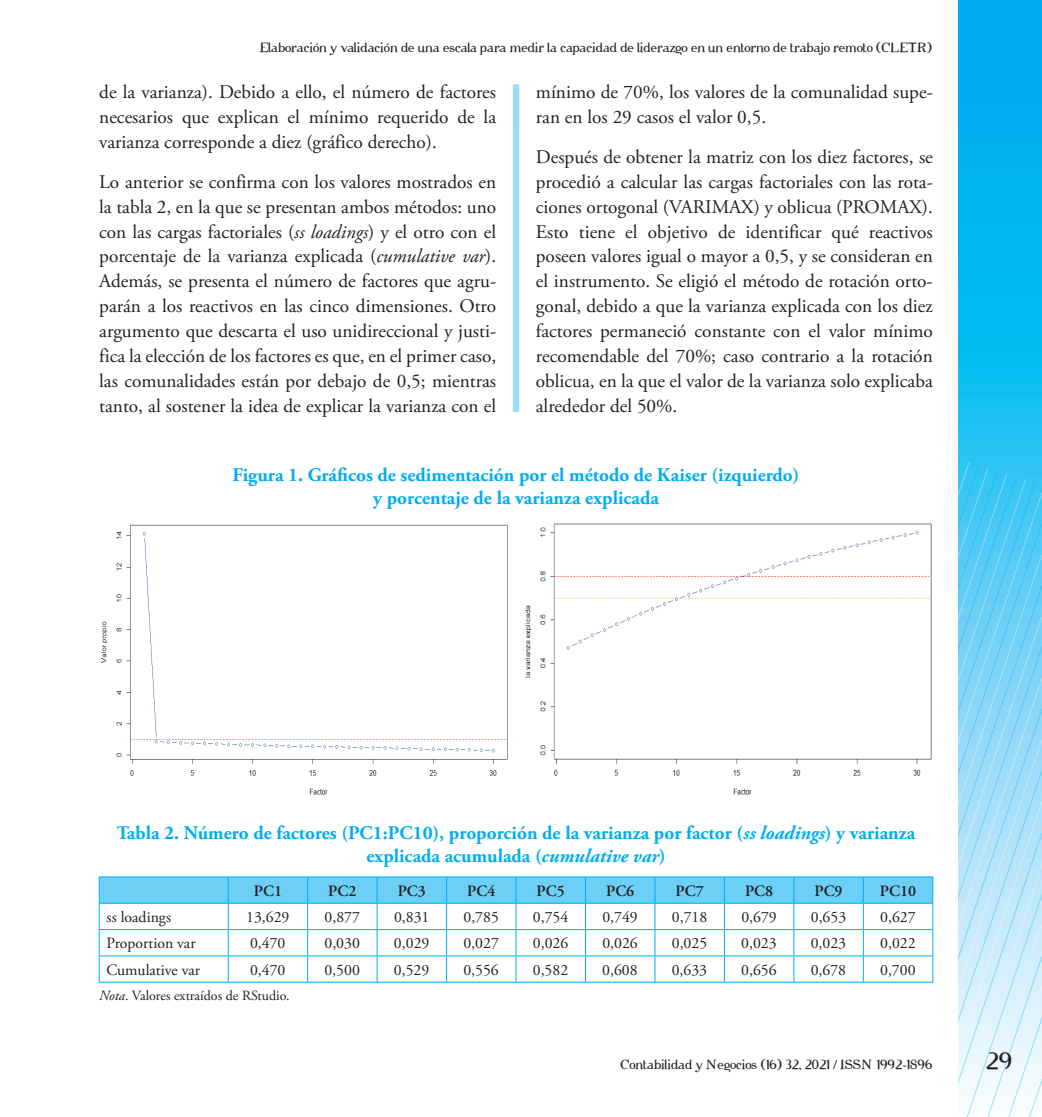
<style>
.page{position:relative;width:1042px;height:1117px;background:#fff}
.page>*{position:absolute;margin:0;border:0;box-sizing:border-box;transform-origin:0 0}
.t1{font:21.88px "Cipher";color:#231f20}
.t2{font:19.25px/24.8px "Adobe Garamond Pro";color:#231f20;text-align:justify}
.t3{font:700 19.25px/23.1px "Adobe Garamond Pro";color:#00aeef;text-align:center}
.t4{font:15.75px "Adobe Garamond Pro";color:#231f20}
.t5{font:600 15.75px "Adobe Garamond Pro";color:#231f20}
.t6{font:14px "Adobe Garamond Pro";color:#231f20}
.t7{font:12.25px "Cipher";color:#231f20}
.s1{font-style:italic}
</style>
<div class="page">
<svg style="left:958px;top:0;width:84px;height:486px;background:#07b7f0"></svg>
<svg style="left:958px;top:552px;width:84px;height:564px;background:#a4e0f8"></svg>
<svg style="left:968px;top:558px;width:74px;height:558px;background:#abe2f8"></svg>
<div style="left:513px;top:84px;width:6px;height:943px;background:#9cdcf8"></div>
<div style="left:496px;top:412px;width:40px;height:615px;background:#fff"></div>
<img style="left:101px;top:524px;width:407px;height:271px">
<img style="left:523px;top:523px;width:409px;height:272px">
<hr style="left:99px;top:981px;width:129px;height:1px;background:#00aeef">
<hr style="left:228px;top:981px;width:80px;height:1px;background:#00aeef">
<hr style="left:308px;top:981px;width:69px;height:1px;background:#00aeef">
<hr style="left:377px;top:981px;width:69px;height:1px;background:#00aeef">
<hr style="left:446px;top:981px;width:70px;height:1px;background:#00aeef">
<hr style="left:516px;top:981px;width:69px;height:1px;background:#00aeef">
<hr style="left:585px;top:981px;width:70px;height:1px;background:#00aeef">
<hr style="left:655px;top:981px;width:69px;height:1px;background:#00aeef">
<hr style="left:724px;top:981px;width:70px;height:1px;background:#00aeef">
<hr style="left:794px;top:981px;width:69px;height:1px;background:#00aeef">
<hr style="left:863px;top:981px;width:70px;height:1px;background:#00aeef">
<svg style="left:99px;top:876px;width:834px;height:105px"></svg>
<p class="t7" style="left:260px;top:40px;width:674px">Elaboración y validación de una escala para medir la capacidad de liderazgo en un entorno de trabajo remoto (CLETR)</p>
<p class="t2" style="left:99px;top:80px;width:398px">de la varianza). Debido a ello, el número de factores necesarios que explican el mínimo requerido de la varianza corresponde a diez (gráfico derecho).</p>
<p class="t2" style="left:99px;top:170px;width:398px">Lo anterior se confirma con los valores mostrados en la tabla 2, en la que se presentan ambos métodos: uno con las cargas factoriales (<span class="s1">ss loadings</span>) y el otro con el porcentaje de la varianza explicada (<span class="s1">cumulative var</span>).<br>Además, se presenta el número de factores que agru&shy;parán a los reactivos en las cinco dimensiones. Otro argumento que descarta el uso unidireccional y justi&shy;fica la elección de los factores es que, en el primer caso, las comunalidades están por debajo de 0,5; mientras tanto, al sostener la idea de explicar la varianza con el</p>
<p class="t2" style="left:536px;top:80px;width:398px">mínimo de 70%, los valores de la comunalidad supe&shy;ran en los 29 casos el valor 0,5.</p>
<p class="t2" style="left:536px;top:145px;width:398px">Después de obtener la matriz con los diez factores, se procedió a calcular las cargas factoriales con las rota&shy;ciones ortogonal (VARIMAX) y oblicua (PROMAX).<br>Esto tiene el objetivo de identificar qué reactivos poseen valores igual o mayor a 0,5, y se consideran en el instrumento. Se eligió el método de rotación orto&shy;gonal, debido a que la varianza explicada con los diez factores permaneció constante con el valor mínimo recomendable del 70%; caso contrario a la rotación oblicua, en la que el valor de la varianza solo explicaba alrededor del 50%.</p>
<p class="t3" style="left:233px;top:463px;width:568px">Figura 1. Gráficos de sedimentación por el método de Kaiser (izquierdo) y porcentaje de la varianza explicada</p>
<p class="t3" style="left:117px;top:821px;width:800px">Tabla 2. Número de factores (PC1:PC10), proporción de la varianza por factor (<span class="s1">ss loadings</span>) y varianza explicada acumulada (<span class="s1">cumulative var</span>)</p>
<p class="t5" style="left:254px;top:881px;width:30px">PC1</p>
<p class="t5" style="left:328px;top:881px;width:30px">PC2</p>
<p class="t5" style="left:398px;top:881px;width:30px">PC3</p>
<p class="t5" style="left:467px;top:881px;width:30px">PC4</p>
<p class="t5" style="left:536px;top:881px;width:30px">PC5</p>
<p class="t5" style="left:606px;top:881px;width:30px">PC6</p>
<p class="t5" style="left:675px;top:881px;width:30px">PC7</p>
<p class="t5" style="left:745px;top:881px;width:30px">PC8</p>
<p class="t5" style="left:814px;top:881px;width:30px">PC9</p>
<p class="t5" style="left:880px;top:881px;width:38px">PC10</p>
<p class="t4" style="left:107px;top:907px;width:66px">ss loadings</p>
<p class="t4" style="left:246px;top:907px;width:45px">13,629</p>
<p class="t4" style="left:324px;top:907px;width:37px">0,877</p>
<p class="t4" style="left:394px;top:907px;width:37px">0,831</p>
<p class="t4" style="left:463px;top:907px;width:37px">0,785</p>
<p class="t4" style="left:533px;top:907px;width:37px">0,754</p>
<p class="t4" style="left:602px;top:907px;width:37px">0,749</p>
<p class="t4" style="left:672px;top:907px;width:37px">0,718</p>
<p class="t4" style="left:741px;top:907px;width:37px">0,679</p>
<p class="t4" style="left:811px;top:907px;width:37px">0,653</p>
<p class="t4" style="left:880px;top:907px;width:37px">0,627</p>
<p class="t4" style="left:107px;top:933px;width:91px">Proportion var</p>
<p class="t4" style="left:250px;top:933px;width:37px">0,470</p>
<p class="t4" style="left:324px;top:933px;width:37px">0,030</p>
<p class="t4" style="left:394px;top:933px;width:37px">0,029</p>
<p class="t4" style="left:463px;top:933px;width:37px">0,027</p>
<p class="t4" style="left:533px;top:933px;width:37px">0,026</p>
<p class="t4" style="left:602px;top:933px;width:37px">0,026</p>
<p class="t4" style="left:672px;top:933px;width:37px">0,025</p>
<p class="t4" style="left:741px;top:933px;width:37px">0,023</p>
<p class="t4" style="left:811px;top:933px;width:37px">0,023</p>
<p class="t4" style="left:880px;top:933px;width:37px">0,022</p>
<p class="t4" style="left:106px;top:960px;width:95px">Cumulative var</p>
<p class="t4" style="left:250px;top:960px;width:37px">0,470</p>
<p class="t4" style="left:324px;top:960px;width:37px">0,500</p>
<p class="t4" style="left:394px;top:960px;width:37px">0,529</p>
<p class="t4" style="left:463px;top:960px;width:37px">0,556</p>
<p class="t4" style="left:533px;top:960px;width:37px">0,582</p>
<p class="t4" style="left:602px;top:960px;width:37px">0,608</p>
<p class="t4" style="left:672px;top:960px;width:37px">0,633</p>
<p class="t4" style="left:741px;top:960px;width:37px">0,656</p>
<p class="t4" style="left:810px;top:960px;width:37px">0,678</p>
<p class="t4" style="left:880px;top:960px;width:37px">0,700</p>
<p class="t6" style="left:99px;top:986px;width:192px"><span class="s1">Nota</span>. Valores extraídos de RStudio.</p>
<p class="t7" style="left:621px;top:1057px;width:313px">Contabilidad y Negocios (16) 32, 2021 / ISSN 1992-1896</p>
<p class="t1" style="left:986px;top:1047px;width:28px">29</p>
</div>
